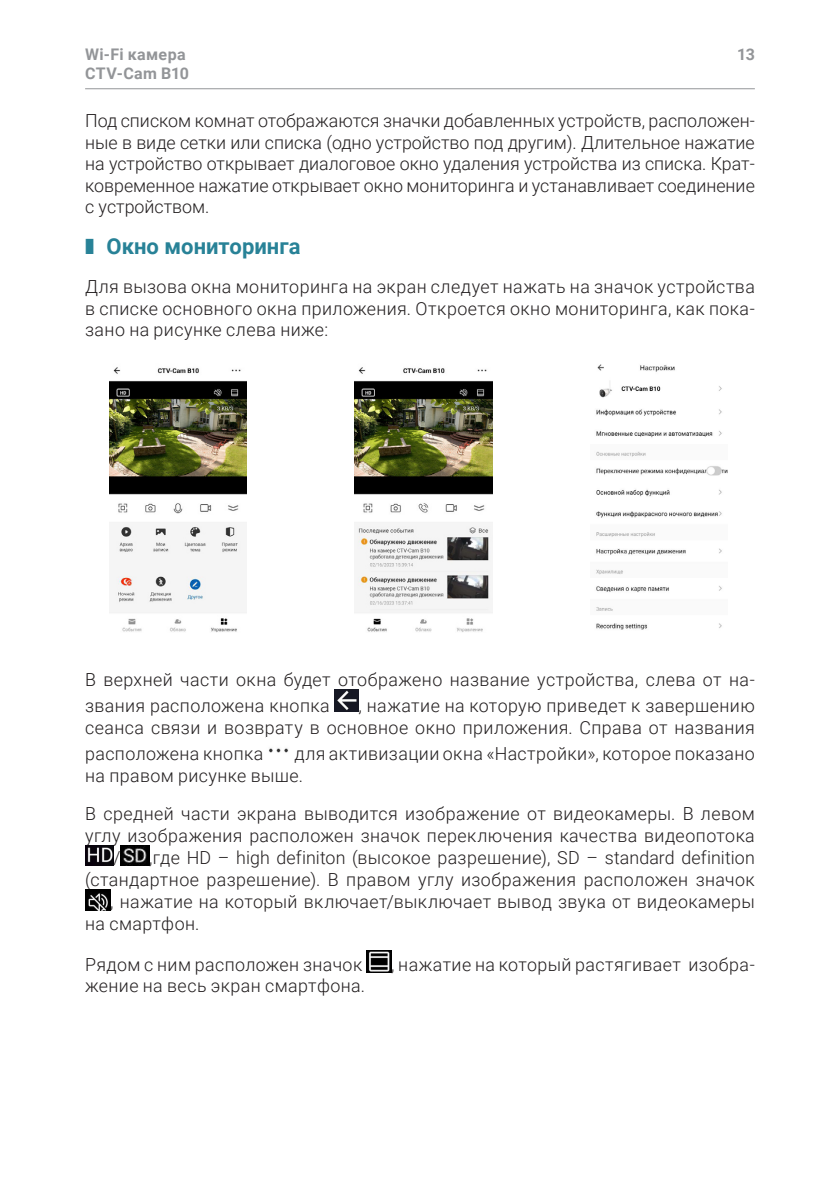
<style>
.page{position:relative;width:840px;height:1191px;background:#fff}
.page>*{position:absolute;margin:0;border:0;box-sizing:border-box;transform-origin:0 0}
.Заголовок_1{font:700 22px "Roboto";color:#288297}
.Просто_текст{font:300 18px/21.6px "Roboto";letter-spacing:.02em;color:#231f20}
.t1{font:700 16px/19.2px "Roboto";letter-spacing:.02em;color:#939598}
</style>
<div class="page">
<hr style="left:85px;top:88px;width:669px;height:1px;background:#939598">
<img style="left:109px;top:367px;width:137px;height:266px">
<img style="left:355px;top:367px;width:136px;height:265px">
<img style="left:596px;top:364px;width:131px;height:266px">
<img style="left:334px;top:689px;width:24px;height:22px">
<img style="left:269px;top:748px;width:20px;height:5px">
<img style="left:85px;top:845px;width:28px;height:20px">
<img style="left:120px;top:845px;width:29px;height:21px">
<img style="left:85px;top:889px;width:25px;height:22px">
<img style="left:366px;top:950px;width:25px;height:22px">
<p class="t1" style="left:85px;top:44px;width:105px">Wi-Fi камера<br>CTV-Cam B10</p>
<p class="t1" style="left:736px;top:44px;width:19px">13</p>
<p class="Просто_текст" style="left:85px;top:109px;width:671px;text-align:justify">Под списком комнат отображаются значки добавленных устройств, расположен&shy;ные в виде сетки или списка (одно устройство под другим). Длительное нажатие на устройство открывает диалоговое окно удаления устройства из списка. Крат&shy;ковременное нажатие открывает окно мониторинга и устанавливает соединение с устройством.</p>
<p class="Заголовок_1" style="left:85px;top:231px;width:217px">❚ Окно мониторинга</p>
<p class="Просто_текст" style="left:85px;top:275px;width:671px;text-align:justify">Для вызова окна мониторинга на экран следует нажать на значок устройства в списке основного окна приложения. Откроется окно мониторинга, как пока&shy;зано на рисунке слева ниже:</p>
<p class="Просто_текст" style="left:85px;top:665px;width:670px;line-height:26.4px">В верхней части окна будет отображено название устройства, слева от на&shy;звания расположена кнопка</p>
<p class="Просто_текст" style="left:85px;top:694px;width:670px;text-align:right">, нажатие на которую приведет к завершению<br>сеанса связи и возврату в основное окно приложения. Справа от названия</p>
<p class="Просто_текст" style="left:85px;top:742px;width:179px">расположена кнопка</p>
<p class="Просто_текст" style="left:85px;top:742px;width:670px;text-indent:209px">для активизации окна «Настройки», которое показано на правом рисунке выше.</p>
<p class="Просто_текст" style="left:85px;top:802px;width:671px">В средней части экрана выводится изображение от видеокамеры. В левом</p>
<p class="Просто_текст" style="left:85px;top:824px;width:670px">углу изображения расположен значок переключения качества видеопотока</p>
<p class="Просто_текст" style="left:113px;top:846px;width:9px">/</p>
<p class="Просто_текст" style="left:149px;top:846px;width:607px">,где HD – high definiton (высокое разрешение), SD – standard definition</p>
<p class="Просто_текст" style="left:85px;top:868px;width:670px">(стандартное разрешение). В правом углу изображения расположен значок</p>
<p class="Просто_текст" style="left:110px;top:890px;width:645px">, нажатие на который включает/выключает вывод звука от видеокамеры</p>
<p class="Просто_текст" style="left:85px;top:911px;width:116px">на смартфон.</p>
<p class="Просто_текст" style="left:85px;top:953px;width:278px">Рядом с ним расположен значок</p>
<p class="Просто_текст" style="left:391px;top:953px;width:365px">, нажатие на который растягивает изобра-</p>
<p class="Просто_текст" style="left:85px;top:974px;width:281px">жение на весь экран смартфона.</p>
</div>
